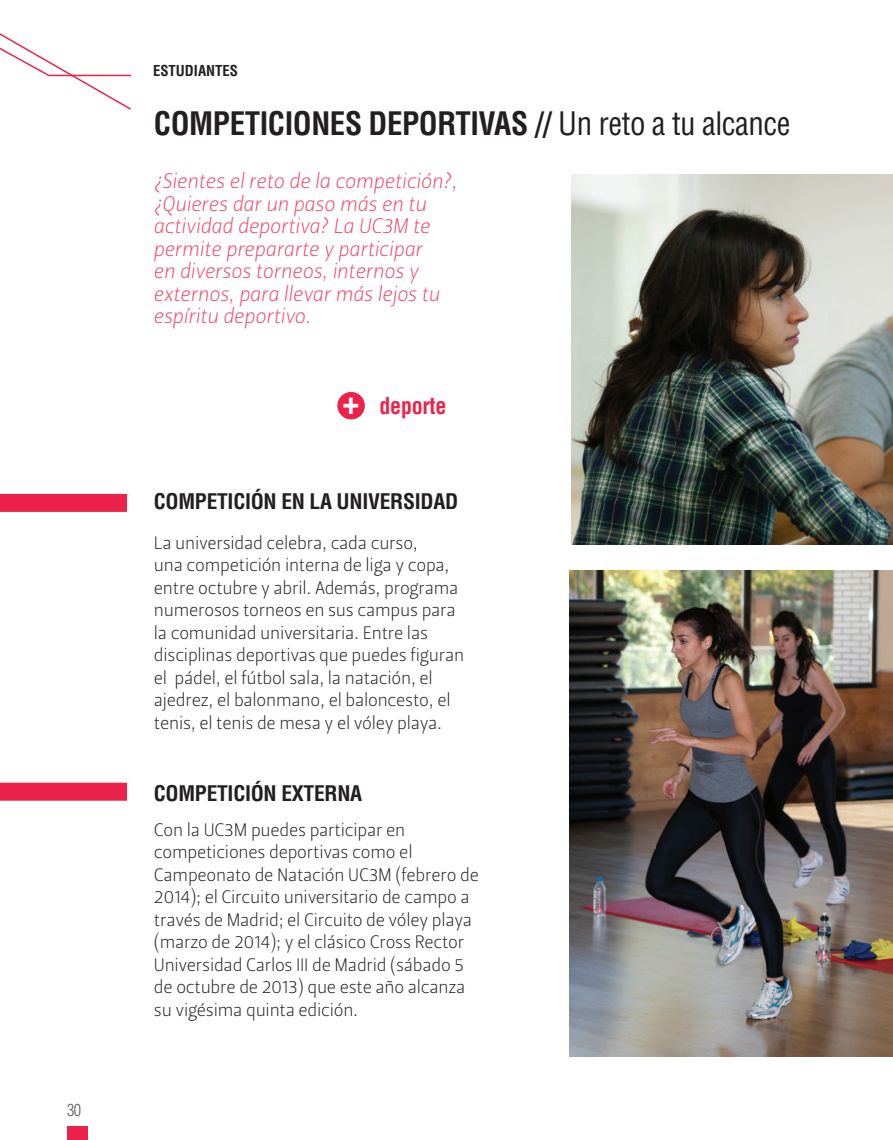
<style>
.page{position:relative;width:893px;height:1140px;background:#fff}
.page>*{position:absolute;margin:0;border:0;box-sizing:border-box;transform-origin:0 0}
.t1{font:700 condensed 31.5px "Helvetica LT Std";letter-spacing:-.015em;color:#231f20}
.t2{font:700 condensed 22.5px "Helvetica LT Std";letter-spacing:-.015em;color:#ed224b}
.t3{font:21px/22.5px "Leitura Sans Italic 1";letter-spacing:-.01em;color:#ef496e}
.t4{font:700 condensed 21px "Helvetica LT Std";letter-spacing:-.015em;color:#231f20}
.t5{font:18px/22.5px "Leitura Sans Grot 1";letter-spacing:-.01em;color:#231f20}
.t6{font:300 condensed 16.5px "Helvetica LT Std";color:#57585a}
.t7{font:700 condensed 14.7px "Helvetica LT Std";color:#231f20}
.s1{font-weight:400}
.s2{font-size:33.3px;color:#fff}
</style>
<div class="page">
<svg style="left:0;top:33px;width:131px;height:77px"></svg>
<div style="left:67px;top:1126px;width:21px;height:14px;background:#ed224b"></div>
<img style="left:572px;top:174px;width:321px;height:370px">
<img style="left:569px;top:570px;width:324px;height:486px">
<div style="left:335px;top:390px;width:32px;height:31px;background:#ed224b;border-radius:50%"></div>
<div style="left:333px;top:388px;width:36px;height:35px;border:4px solid #fff;border-radius:50%"></div>
<div style="left:0;top:494px;width:127px;height:18px;background:#ed224b"></div>
<div style="left:0;top:782px;width:127px;height:18px;background:#ed224b"></div>
<p class="t6" style="left:67px;top:1099px;width:16px">30</p>
<p class="t7" style="left:153px;top:61px;width:86px">ESTUDIANTES</p>
<h1 class="t1" style="left:154px;top:103px;width:638px">COMPETICIONES DEPORTIVAS // <span class="s1">U n reto a tu alcance</span></h1>
<p class="t3" style="left:153px;top:172px;width:306px">¿Sientes el reto de la competición?, ¿Quieres dar un paso más en tu actividad deportiva? La UC3M te permite prepararte y participar<br>en diversos torneos, internos y externos, para llevar más lejos tu espíritu deportivo.</p>
<p class="t2" style="left:343px;top:391px;width:105px"><span class="s2">+</span> deporte</p>
<p class="t4" style="left:154px;top:488px;width:306px">COMPETICIÓN EN LA UNIVERSIDAD</p>
<p class="t5" style="left:154px;top:533px;width:312px">La universidad celebra, cada curso,<br>una competición interna de liga y copa, entre octubre y abril. Además, programa numerosos torneos en sus campus para la comunidad universitaria. Entre las disciplinas deportivas que puedes figuran el pádel, el fútbol sala, la natación, el ajedrez, el balonmano, el baloncesto, el tenis, el tenis de mesa y el vóley playa.</p>
<p class="t4" style="left:154px;top:779px;width:210px">COMPETICIÓN EXTERNA</p>
<p class="t5" style="left:154px;top:821px;width:326px">Con la UC3M puedes participar en competiciones deportivas como el Campeonato de Natación UC3M (febrero de 2014); el Circuito universitario de campo a través de Madrid; el Circuito de vóley playa (marzo de 2014); y el clásico Cross Rector Universidad Carlos III de Madrid (sábado 5 de octubre de 2013) que este año alcanza su vigésima quinta edición.</p>
</div>
